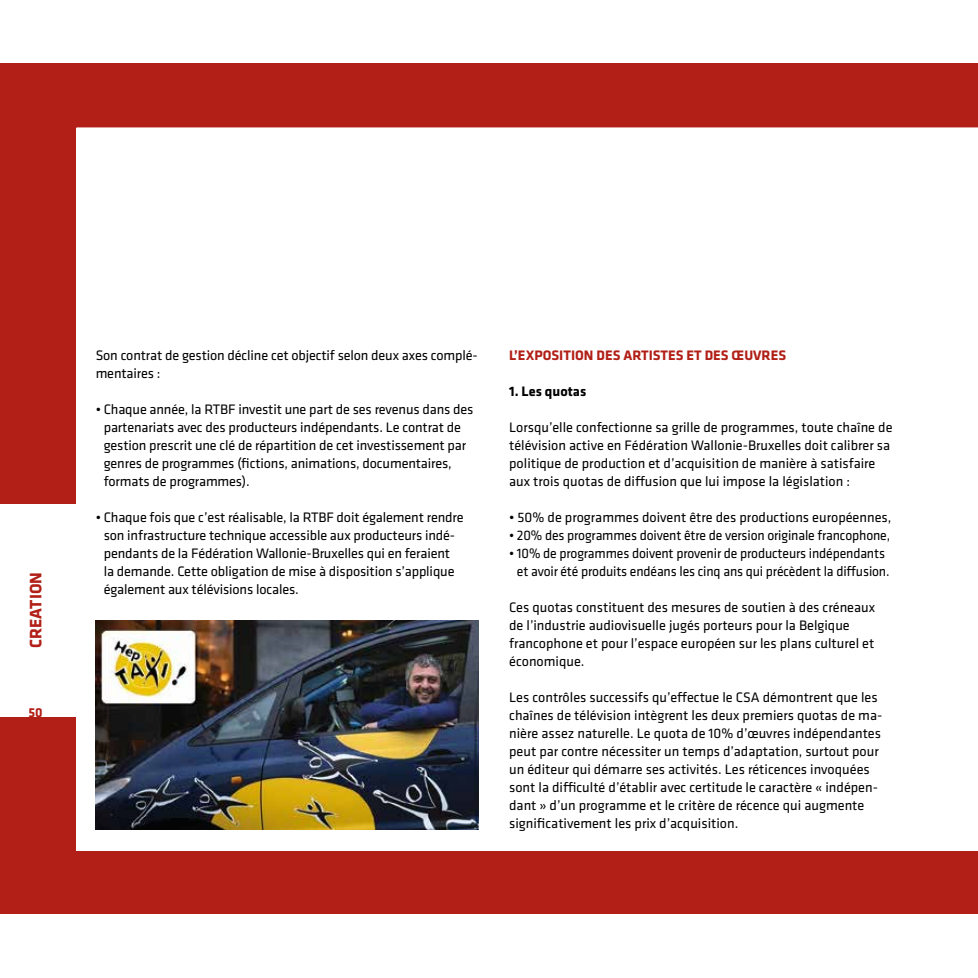
<style>
.page{position:relative;width:978px;height:978px;background:#fff}
.page>*{position:absolute;margin:0;border:0;box-sizing:border-box;transform-origin:0 0}
.t1{font:700 17.25px "Klavika";color:#b11f16}
.t2{font:14.25px/18px "Klavika";color:#000}
.t3{font:14.25px/18px "Klavika";color:#000;text-align:center;scale:.96 1}
.t4{font:700 14.25px "Klavika";color:#b11f16}
.t5{font:700 14.25px "Klavika";color:#000}
.t6{font:700 13.5px "Klavika";color:#b11f16}
</style>
<div class="page">
<div style="left:0;top:64px;width:978px;height:850px;background:#b11f16"></div>
<div style="left:77px;top:128px;width:901px;height:722px;background:#fff"></div>
<div style="left:0;top:504px;width:77px;height:212px;background:#fff"></div>
<img style="left:96px;top:621px;width:382px;height:208px">
<p class="t1" style="left:27px;top:648px;width:77px;rotate:-90deg">CREATION</p>
<p class="t6" style="left:28px;top:705px;width:16px">50</p>
<p class="t2" style="left:96px;top:347px;width:384px">Son contrat de gestion décline cet objectif selon deux axes complé&shy;mentaires :</p>
<p class="t2" style="left:104px;top:401px;width:371px;text-indent:-8px">• Chaque année, la RTBF investit une part de ses revenus dans des partenariats avec des producteurs indépendants. Le contrat de gestion prescrit une clé de répartition de cet investissement par genres de programmes (fictions, animations, documentaires, formats de programmes).</p>
<p class="t2" style="left:104px;top:509px;width:361px;text-indent:-8px">• Chaque fois que c’est réalisable, la RTBF doit également rendre son infrastructure technique accessible aux producteurs indé&shy;pendants de la Fédération Wallonie-Bruxelles qui en feraient la demande. Cette obligation de mise à disposition s’applique également aux télévisions locales.</p>
<p class="t4" style="left:509px;top:347px;width:278px">L’EXPOSITION DES ARTISTES ET DES ŒUVRES</p>
<p class="t5" style="left:509px;top:383px;width:78px">1. Les quotas</p>
<p class="t2" style="left:509px;top:419px;width:385px">Lorsqu’elle confectionne sa grille de programmes, toute chaîne de télévision active en Fédération Wallonie-Bruxelles doit calibrer sa politique de production et d’acquisition de manière à satisfaire aux trois quotas de diffusion que lui impose la législation :</p>
<p class="t2" style="left:509px;top:508px;width:384px">• 50% de programmes doivent être des productions européennes,</p>
<p class="t3" style="left:509px;top:527px;width:398px">• 20% des programmes doivent être de version originale francophone,</p>
<p class="t3" style="left:509px;top:545px;width:398px">• 10% de programmes doivent provenir de producteurs indépendants et avoir été produits endéans les cinq ans qui précèdent la diffusion.</p>
<p class="t2" style="left:509px;top:599px;width:367px">Ces quotas constituent des mesures de soutien à des créneaux de l’industrie audiovisuelle jugés porteurs pour la Belgique francophone et pour l’espace européen sur les plans culturel et économique.</p>
<p class="t2" style="left:509px;top:689px;width:375px">Les contrôles successifs qu’effectue le CSA démontrent que les chaînes de télévision intègrent les deux premiers quotas de ma&shy;nière assez naturelle. Le quota de 10% d’œuvres indépendantes peut par contre nécessiter un temps d’adaptation, surtout pour un éditeur qui démarre ses activités. Les réticences invoquées sont la difficulté d’établir avec certitude le caractère « indépen&shy;dant » d’un programme et le critère de récence qui augmente significativement les prix d’acquisition.</p>
</div>
